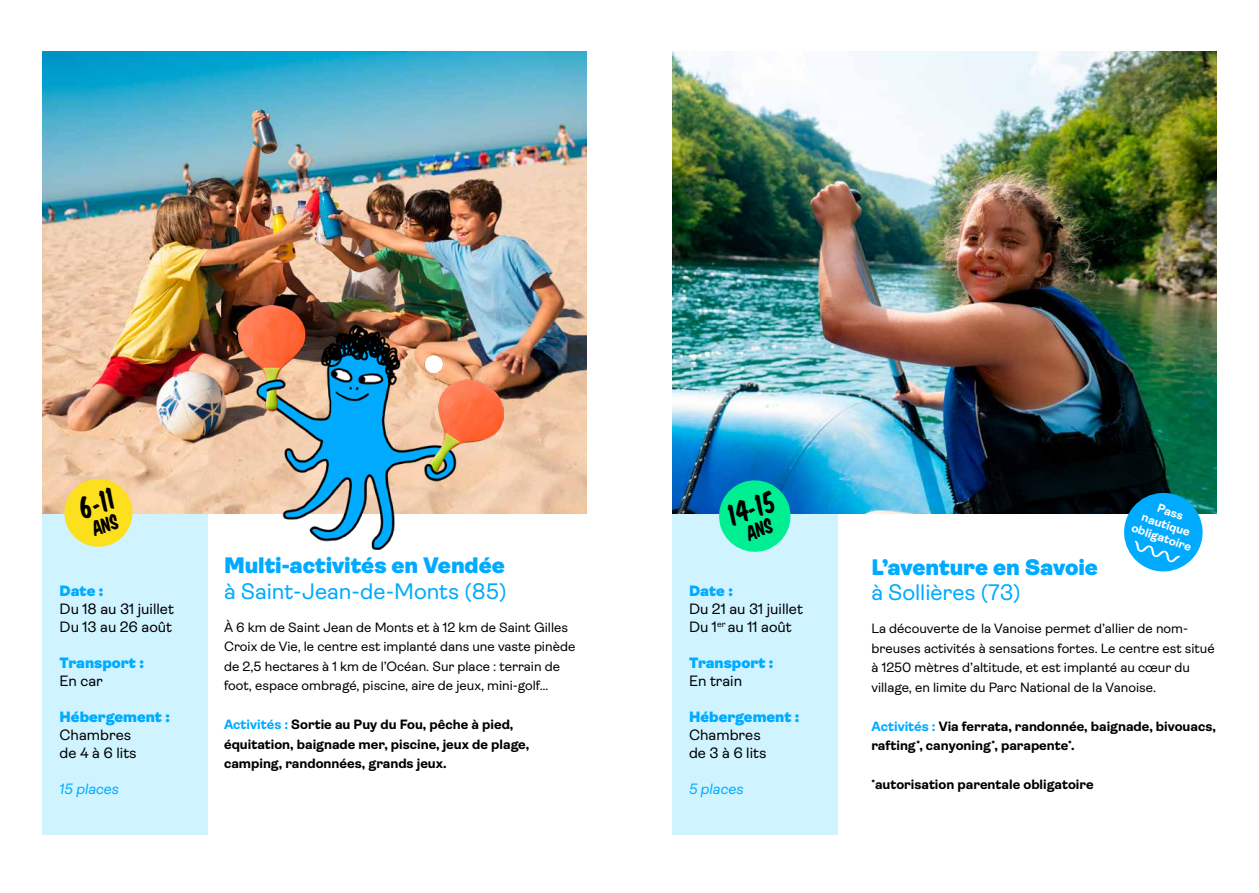
<style>
.page{position:relative;width:1259px;height:893px;background:#fff}
.page>*{position:absolute;margin:0;border:0;box-sizing:border-box;transform-origin:0 0}
.t1{font:28.5px "Komika Title";color:#000}
.t2{font:900 22.5px "Ambit";letter-spacing:-.005em;color:#00abff}
.t3{font:22.5px "Ambit";letter-spacing:-.005em;color:#00abff}
.t4{font:15px/18px "Ambit";color:#000}
.t5{font:900 15px "Ambit";color:#00abff}
.t6{font:italic 15px "Ambit";color:#00abff}
.t7{font:13.5px/19.5px "Ambit";color:#000}
.t8{font:700 13.5px/19.5px "Ambit";color:#000}
.t9{font:700 12px/13.5px "Ambit";color:#fff;text-align:center}
.s1{font-size:19.5px}
.s2{color:#00abff}
</style>
<div class="page">
<div style="left:43px;top:513px;width:165px;height:322px;background:#cff3ff"></div>
<img style="left:43px;top:52px;width:544px;height:461px">
<div style="left:672px;top:513px;width:166px;height:322px;background:#cff3ff"></div>
<img style="left:672px;top:52px;width:544px;height:461px">
<img style="left:238px;top:306px;width:265px;height:244px">
<svg style="left:1119px;top:488px;width:88px;height:84px"></svg>
<svg style="left:60px;top:474px;width:77px;height:73px;background:#f3de5a"></svg>
<svg style="left:714px;top:476px;width:81px;height:76px;background:#1fd3ab"></svg>
<h1 class="t1" style="left:73px;top:489px;width:38px;rotate:-20deg">6<span class="s1">-</span>11</h1>
<p class="t5" style="left:60px;top:583px;width:45px">Date :</p>
<p class="t4" style="left:60px;top:600px;width:116px">Du 18 au 31 juillet<br>Du 13 au 26 août</p>
<p class="t5" style="left:60px;top:655px;width:86px">Transport :</p>
<p class="t4" style="left:60px;top:672px;width:45px">En car</p>
<p class="t5" style="left:60px;top:709px;width:112px">Hébergement :</p>
<p class="t4" style="left:60px;top:726px;width:79px">Chambres de 4 à 6 lits</p>
<p class="t6" style="left:60px;top:781px;width:61px">15 places</p>
<h2 class="t2" style="left:224px;top:553px;width:282px">Multi-activités en Vendée</h2>
<h2 class="t3" style="left:224px;top:578px;width:284px">à Saint-Jean-de-Monts (85)</h2>
<p class="t7" style="left:224px;top:617px;width:353px">À 6 km de Saint Jean de Monts et à 12 km de Saint Gilles Croix de Vie, le centre est implanté dans une vaste pinède de 2,5 hectares à 1 km de l’Océan. Sur place : terrain de foot, espace ombragé, piscine, aire de jeux, mini-golf…</p>
<p class="t8" style="left:224px;top:715px;width:307px"><span class="s2">Activités :</span> Sortie au Puy du Fou, pêche à pied, équitation, baignade mer, piscine, jeux de plage, camping, randonnées, grands jeux.</p>
<h1 class="t1" style="left:722px;top:496px;width:49px;rotate:-20deg">14<span class="s1">-</span>15</h1>
<p class="t5" style="left:689px;top:583px;width:45px">Date :</p>
<p class="t4" style="left:689px;top:600px;width:115px">Du 21 au 31 juillet<br>Du 1<sup>er</sup> au 11 août</p>
<p class="t5" style="left:689px;top:655px;width:86px">Transport :</p>
<p class="t4" style="left:689px;top:672px;width:55px">En train</p>
<p class="t5" style="left:689px;top:709px;width:112px">Hébergement :</p>
<p class="t4" style="left:689px;top:726px;width:79px">Chambres de 3 à 6 lits</p>
<p class="t6" style="left:689px;top:781px;width:56px">5 places</p>
<p class="t9" style="left:1143px;top:495px;width:64px;rotate:19deg">Pass nautique obligatoire</p>
<h2 class="t2" style="left:871px;top:554px;width:228px">L’aventure en Savoie</h2>
<h2 class="t3" style="left:871px;top:580px;width:151px">à Sollières (73)</h2>
<p class="t7" style="left:871px;top:619px;width:345px">La découverte de la Vanoise permet d’allier de nom&shy;breuses activités à sensations fortes. Le centre est situé à 1250 mètres d’altitude, et est implanté au cœur du village, en limite du Parc National de la Vanoise.</p>
<p class="t8" style="left:871px;top:717px;width:346px"><span class="s2">Activités :</span> Via ferrata, randonnée, baignade, bivouacs, rafting<sup>*</sup>, canyoning<sup>*</sup>, parapente<sup>*</sup>.</p>
<p class="t8" style="left:871px;top:775px;width:224px"><sup>*</sup>autorisation parentale obligatoire</p>
</div>
